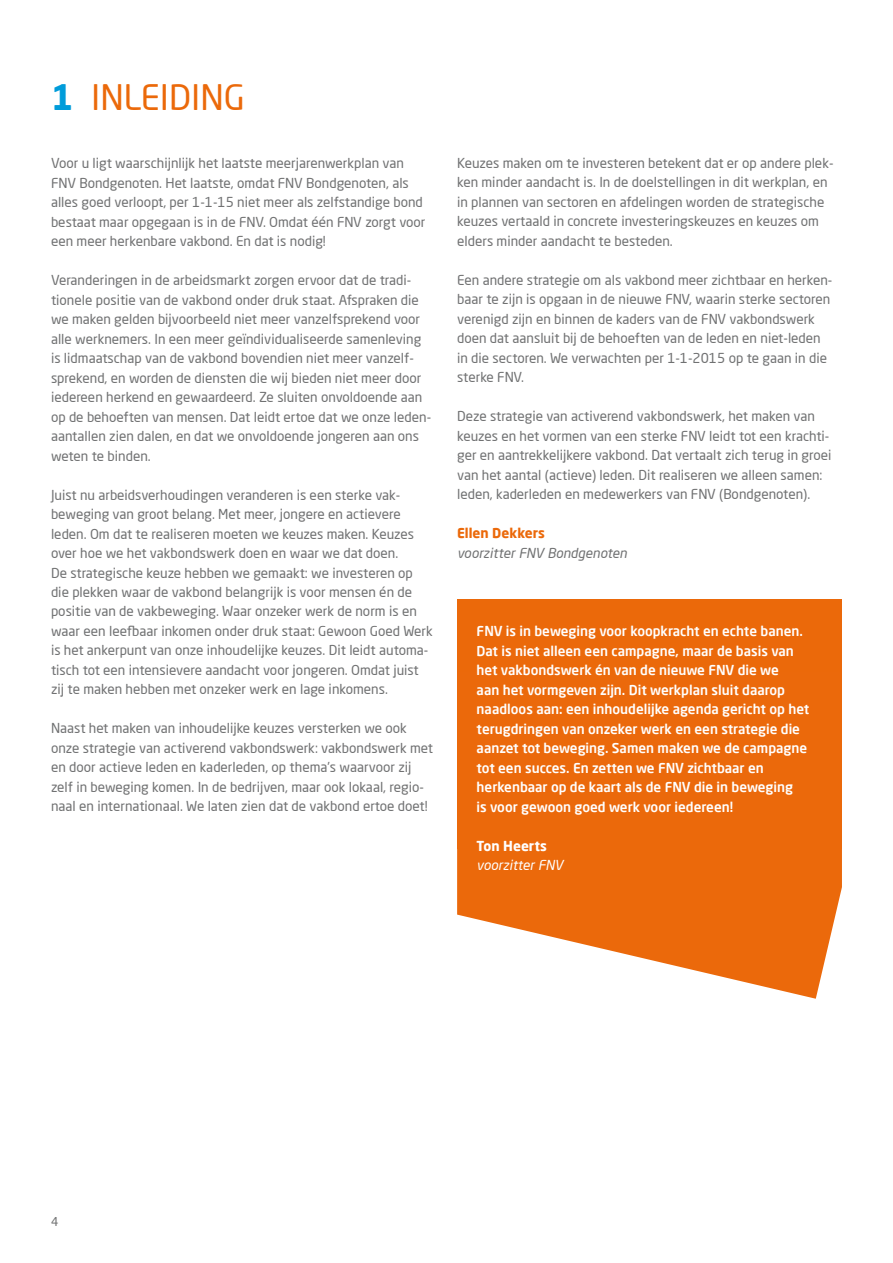
<style>
.page{position:relative;width:893px;height:1263px;background:#fff}
.page>*{position:absolute;margin:0;border:0;box-sizing:border-box;transform-origin:0 0}
.t1{font:34.5px "Neo Sans Pro";color:#eb690a}
.t2{font:13.5px/19.5px "Neo Sans Pro";color:#707172}
.t3{font:500 13.5px/19.5px "Neo Sans Pro";color:#fff}
.t4{font:italic 13.5px "Neo Sans Pro";color:#707172}
.t5{font:italic 13.5px "Neo Sans Pro";color:#fff}
.t6{font:700 13.5px "Neo Sans Pro";color:#eb690a}
.t7{font:700 13.5px "Neo Sans Pro";color:#fff}
.t8{font:12px "Neo Sans Pro";color:#707172}
.s1{font-weight:700;color:#009cda}
</style>
<div class="page">
<div style="left:457px;top:600px;width:385px;height:249px;background:#eb690a"></div>
<svg style="left:457px;top:849px;width:385px;height:150px;fill:#eb690b"></svg>
<h1 class="t1" style="left:51px;top:76px;width:196px"><span class="s1">1</span> INLEIDING</h1>
<p class="t2" style="left:51px;top:153px;width:376px">Voor u ligt waarschijnlijk het laatste meerjarenwerkplan van FNV Bondgenoten. Het laatste, omdat FNV Bondgenoten, als alles goed verloopt, per 1-1-15 niet meer als zelfstandige bond bestaat maar opgegaan is in de FNV. Omdat één FNV zorgt voor een meer herkenbare vakbond. En dat is nodig!</p>
<p class="t2" style="left:51px;top:270px;width:382px">Veranderingen in de arbeidsmarkt zorgen ervoor dat de tradi&shy;tionele positie van de vakbond onder druk staat. Afspraken die we maken gelden bijvoorbeeld niet meer vanzelfsprekend voor alle werknemers. In een meer geïndividualiseerde samenleving is lidmaatschap van de vakbond bovendien niet meer vanzelf&shy;sprekend, en worden de diensten die wij bieden niet meer door iedereen herkend en gewaardeerd. Ze sluiten onvoldoende aan op de behoeften van mensen. Dat leidt ertoe dat we onze leden&shy;aantallen zien dalen, en dat we onvoldoende jongeren aan ons weten te binden.</p>
<p class="t2" style="left:51px;top:485px;width:383px">Juist nu arbeidsverhoudingen veranderen is een sterke vak&shy;beweging van groot belang. Met meer, jongere en actievere leden. Om dat te realiseren moeten we keuzes maken. Keuzes over hoe we het vakbondswerk doen en waar we dat doen.<br>De strategische keuze hebben we gemaakt: we investeren op die plekken waar de vakbond belangrijk is voor mensen én de positie van de vakbeweging. Waar onzeker werk de norm is en waar een leefbaar inkomen onder druk staat: Gewoon Goed Werk is het ankerpunt van onze inhoudelijke keuzes. Dit leidt automa&shy;tisch tot een intensievere aandacht voor jongeren. Omdat juist zij te maken hebben met onzeker werk en lage inkomens.</p>
<p class="t2" style="left:51px;top:718px;width:383px">Naast het maken van inhoudelijke keuzes versterken we ook onze strategie van activerend vakbondswerk: vakbondswerk met en door actieve leden en kaderleden, op thema’s waarvoor zij zelf in beweging komen. In de bedrijven, maar ook lokaal, regio&shy;naal en internationaal. We laten zien dat de vakbond ertoe doet!</p>
<p class="t2" style="left:457px;top:153px;width:378px">Keuzes maken om te investeren betekent dat er op andere plek&shy;ken minder aandacht is. In de doelstellingen in dit werkplan, en in plannen van sectoren en afdelingen worden de strategische keuzes vertaald in concrete investeringskeuzes en keuzes om elders minder aandacht te besteden.</p>
<p class="t2" style="left:457px;top:270px;width:377px">Een andere strategie om als vakbond meer zichtbaar en herken&shy;baar te zijn is opgaan in de nieuwe FNV, waarin sterke sectoren verenigd zijn en binnen de kaders van de FNV vakbondswerk doen dat aansluit bij de behoeften van de leden en niet-leden in die sectoren. We verwachten per 1-1-2015 op te gaan in die sterke FNV.</p>
<p class="t2" style="left:457px;top:406px;width:376px">Deze strategie van activerend vakbondswerk, het maken van keuzes en het vormen van een sterke FNV leidt tot een krachti&shy;ger en aantrekkelijkere vakbond. Dat vertaalt zich terug in groei van het aantal (actieve) leden. Dit realiseren we alleen samen: leden, kaderleden en medewerkers van FNV (Bondgenoten).</p>
<p class="t6" style="left:457px;top:525px;width:89px">Ellen Dekkers</p>
<p class="t4" style="left:457px;top:545px;width:171px">voorzitter FNV Bondgenoten</p>
<p class="t3" style="left:477px;top:621px;width:334px">FNV is in beweging voor koopkracht en echte banen.<br>Dat is niet alleen een campagne, maar de basis van het vakbondswerk én van de nieuwe FNV die we<br>aan het vormgeven zijn. Dit werkplan sluit daarop naadloos aan: een inhoudelijke agenda gericht op het terugdringen van onzeker werk en een strategie die aanzet tot beweging. Samen maken we de campagne tot een succes. En zetten we FNV zichtbaar en herkenbaar op de kaart als de FNV die in beweging<br>is voor gewoon goed werk voor iedereen!</p>
<p class="t7" style="left:477px;top:837px;width:72px">Ton Heerts</p>
<p class="t5" style="left:477px;top:857px;width:88px">voorzitter FNV</p>
<p class="t8" style="left:51px;top:1215px;width:9px">4</p>
</div>
